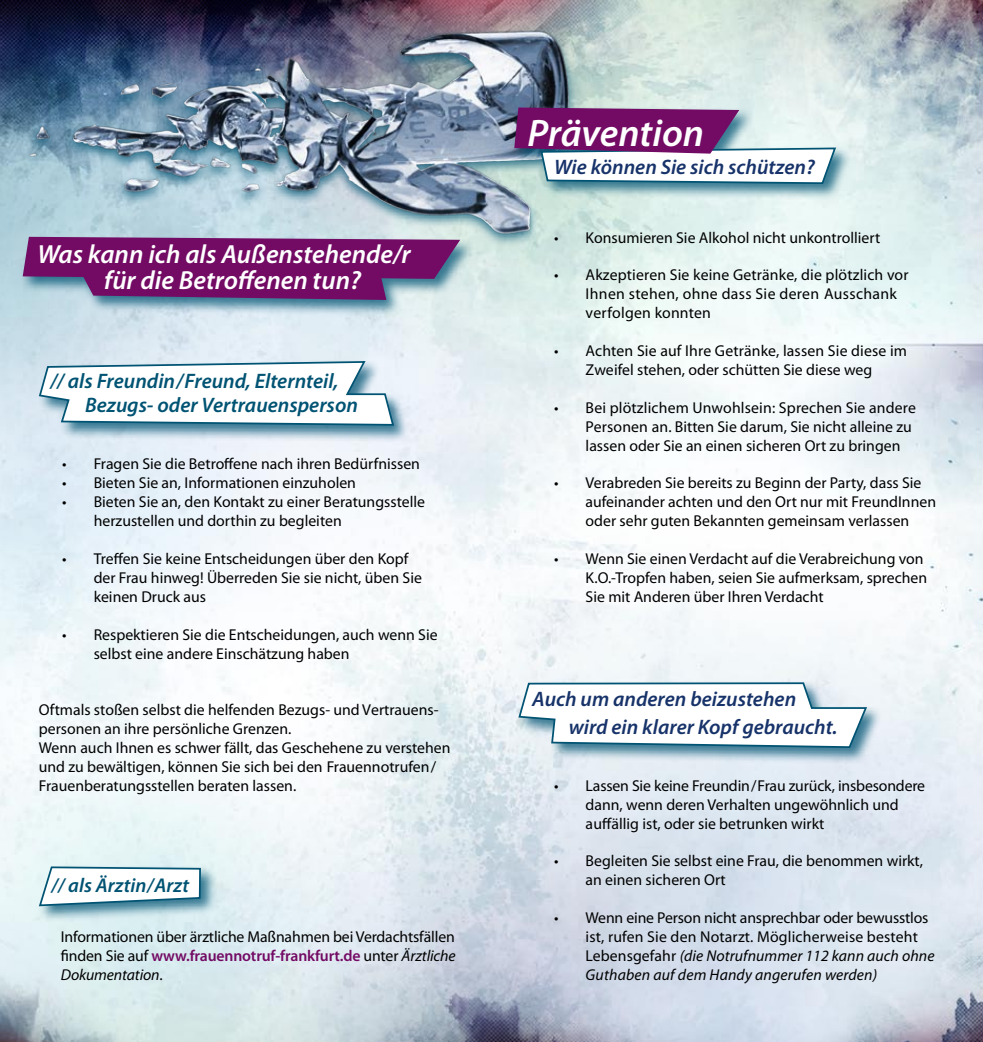
<style>
.page{position:relative;width:983px;height:1042px;background:#fff}
.page>*{position:absolute;margin:0;border:0;box-sizing:border-box;transform-origin:0 0}
.t1{font:italic 600 38.5px "Myriad Pro";color:#fff}
.t2{font:italic 600 26.25px/25.7px "Myriad Pro";color:#fff}
.t3{font:italic 600 21px/28.3px "Myriad Pro";color:#17336a}
.t4{font:italic 600 21px/24.5px "Myriad Pro";color:#005373}
.t5{font:italic 600 19.95px "Myriad Pro";letter-spacing:.005em;color:#005373}
.t6{font:15.75px/18.9px "Myriad Pro";color:#000}
.s1{font-weight:600;color:#730b64}
.s2{font-style:italic}
</style>
<div class="page">
<img style="left:0;top:0;width:982px;height:1042px">
<div style="left:19px;top:27px;width:703px;height:557px;background:#005373;opacity:.75"></div>
<img style="left:0;top:0;width:670px;height:405px">
<div style="left:36px;top:864px;width:189px;height:66px;background:#005373;opacity:.75"></div>
<svg style="left:38px;top:865px;width:164px;height:42px"></svg>
<div style="left:20px;top:234px;width:464px;height:90px;background:#005373;opacity:.75"></div>
<svg style="left:23px;top:237px;width:437px;height:63px;background:#792a75"></svg>
<div style="left:36px;top:358px;width:381px;height:91px;background:#005373;opacity:.75"></div>
<svg style="left:38px;top:360px;width:357px;height:66px"></svg>
<div style="left:515px;top:680px;width:376px;height:92px;background:#005373;opacity:.75"></div>
<svg style="left:517px;top:681px;width:351px;height:68px"></svg>
<div style="left:511px;top:105px;width:350px;height:116px;background:#005373;opacity:.75"></div>
<svg style="left:514px;top:107px;width:323px;height:78px"></svg>
<h2 class="t2" style="left:104px;top:241px;width:308px;text-indent:-67px">Was kann ich als Außenstehende/r für die Betroffenen tun?</h2>
<h3 class="t4" style="left:85px;top:368px;width:274px;text-indent:-35px">// als Freundin/Freund, Elternteil,<br>Bezugs- oder Vertrauensperson</h3>
<p class="t6" style="left:62px;top:454px;width:359px">• Fragen Sie die Betroffene nach ihren Bedürfnissen</p>
<p class="t6" style="left:62px;top:473px;width:295px">• Bieten Sie an, Informationen einzuholen</p>
<p class="t6" style="left:94px;top:492px;width:333px;text-indent:-32px">• Bieten Sie an, den Kontakt zu einer Beratungsstelle herzustellen und dorthin zu begleiten</p>
<p class="t6" style="left:94px;top:549px;width:329px;text-indent:-32px">• Treffen Sie keine Entscheidungen über den Kopf der Frau hinweg! Überreden Sie sie nicht, üben Sie keinen Druck aus</p>
<p class="t6" style="left:94px;top:624px;width:345px;text-indent:-32px">• Respektieren Sie die Entscheidungen, auch wenn Sie selbst eine andere Einschätzung haben</p>
<p class="t6" style="left:39px;top:700px;width:413px">Oftmals stoßen selbst die helfenden Bezugs- und Vertrauens&shy;personen an ihre persönliche Grenzen.<br>Wenn auch Ihnen es schwer fällt, das Geschehene zu verstehen und zu bewältigen, können Sie sich bei den Frauennotrufen/ Frauenberatungsstellen beraten lassen.</p>
<p class="t5" style="left:52px;top:872px;width:139px">// als Ärztin/Arzt</p>
<p class="t6" style="left:61px;top:927px;width:396px;text-align:justify">Informationen über ärztliche Maßnahmen bei Verdachtsfällen finden Sie auf <span class="s1">www.frauennotruf-frankfurt.de</span> unter <span class="s2">Ärztliche Dokumentation</span>.</p>
<h1 class="t1" style="left:527px;top:108px;width:178px">Prävention</h1>
<h3 class="t3" style="left:554px;top:152px;width:262px">Wie können Sie sich schützen?</h3>
<p class="t6" style="left:554px;top:228px;width:327px">• Konsumieren Sie Alkohol nicht unkontrolliert</p>
<p class="t6" style="left:585px;top:265px;width:324px;text-indent:-32px">• Akzeptieren Sie keine Getränke, die plötzlich vor<br>Ihnen stehen, ohne dass Sie deren Ausschank verfolgen konnten</p>
<p class="t6" style="left:554px;top:341px;width:354px;text-align:center">• Achten Sie auf Ihre Getränke, lassen Sie diese im<br>Zweifel stehen, oder schütten Sie diese weg</p>
<p class="t6" style="left:585px;top:398px;width:332px;text-indent:-32px">• Bei plötzlichem Unwohlsein: Sprechen Sie andere<br>Personen an. Bitten Sie darum, Sie nicht alleine zu lassen oder Sie an einen sicheren Ort zu bringen</p>
<p class="t6" style="left:585px;top:473px;width:352px;text-indent:-32px">• Verabreden Sie bereits zu Beginn der Party, dass Sie aufeinander achten und den Ort nur mit FreundInnen oder sehr guten Bekannten gemeinsam verlassen</p>
<p class="t6" style="left:585px;top:549px;width:343px;text-indent:-32px">• Wenn Sie einen Verdacht auf die Verabreichung von<br>K.O.-Tropfen haben, seien Sie aufmerksam, sprechen<br>Sie mit Anderen über Ihren Verdacht</p>
<h3 class="t3" style="left:568px;top:684px;width:270px;text-indent:-36px">Auch um anderen beizustehen wird ein klarer Kopf gebraucht.</h3>
<p class="t6" style="left:585px;top:776px;width:341px;text-indent:-32px">• Lassen Sie keine Freundin/Frau zurück, insbesondere dann, wenn deren Verhalten ungewöhnlich und auffällig ist, oder sie betrunken wirkt</p>
<p class="t6" style="left:585px;top:851px;width:339px;text-indent:-32px">• Begleiten Sie selbst eine Frau, die benommen wirkt, an einen sicheren Ort</p>
<p class="t6" style="left:585px;top:908px;width:350px;text-indent:-32px">• Wenn eine Person nicht ansprechbar oder bewusstlos ist, rufen Sie den Notarzt. Möglicherweise besteht Lebensgefahr <span class="s2">(die Notrufnummer 112 kann auch ohne Guthaben auf dem Handy angerufen werden)</span></p>
</div>
